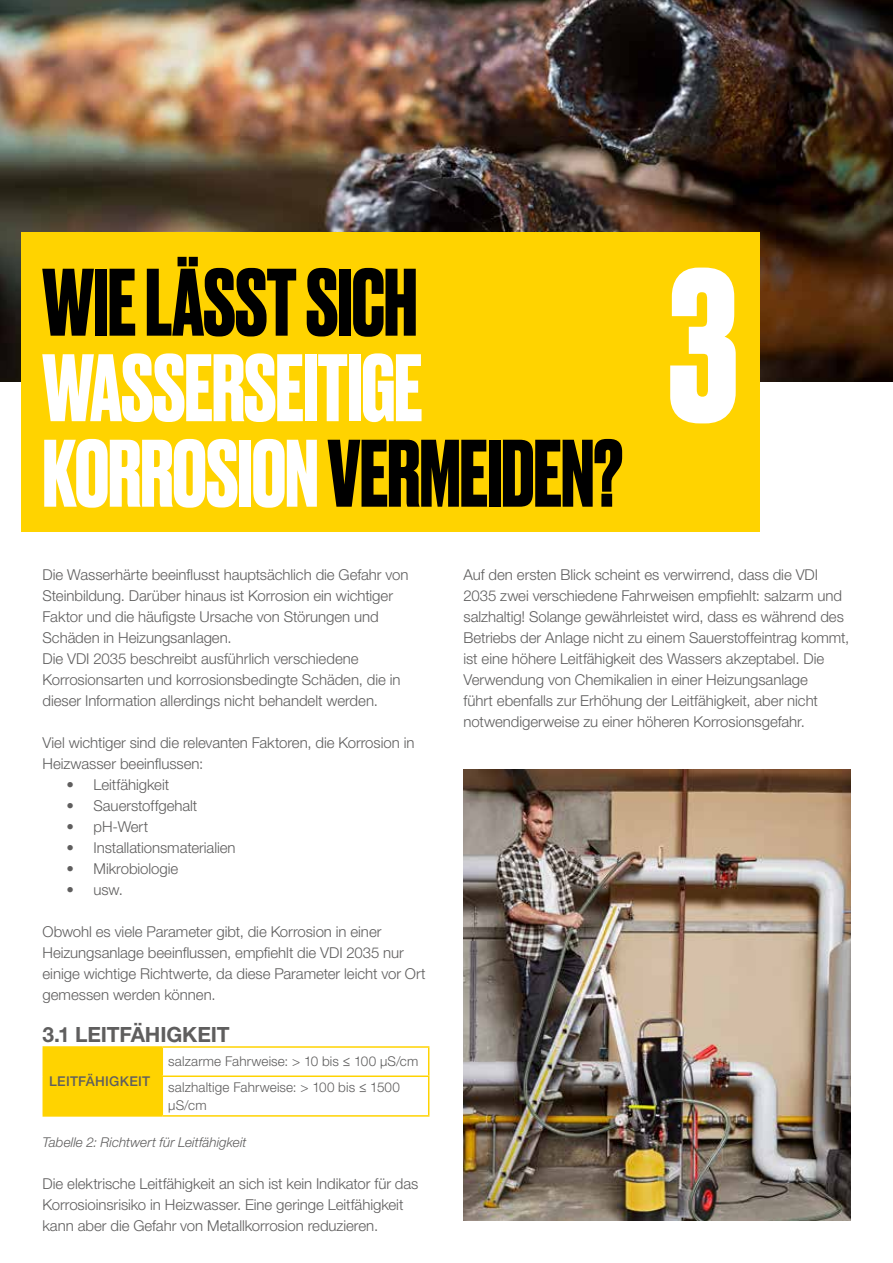
<style>
.page{position:relative;width:893px;height:1263px;background:#fff}
.page>*{position:absolute;margin:0;border:0;box-sizing:border-box;transform-origin:0 0}
.t1{font:700 204px "Druk";color:#fff}
.t2{font:700 90px/85.5px "Druk";letter-spacing:-.005em;color:#fff}
.t3{font:700 90px "Druk";letter-spacing:-.005em;color:#000}
.t4{font:700 21px "Helvetica Neue LT Std";letter-spacing:-.005em;color:#5f5e5e}
.t5{font:300 15px/21px "Helvetica Neue LT Std";letter-spacing:-.005em;color:#5f5e5e}
.t6{font:300 13.5px/25.5px "Helvetica Neue LT Std";letter-spacing:.01em;color:#5f5e5e}
.t7{font:italic 300 13.5px "Helvetica Neue LT Std";letter-spacing:.005em;color:#5f5e5e}
.t8{font:500 13.5px "Helvetica Neue LT Std";letter-spacing:.02em;color:#5f5e5e}
.s1{color:#000}
.s2{font-weight:500}
</style>
<div class="page">
<img style="left:0;top:0;width:893px;height:381px">
<div style="left:43px;top:1047px;width:119px;height:69px;background:#ffd300"></div>
<hr style="left:43px;top:1046px;width:119px;height:2px;background:#ffd300">
<hr style="left:43px;top:1115px;width:119px;height:2px;background:#ffd300">
<svg style="left:162px;top:1048px;width:267px;height:67px"></svg>
<hr style="left:428px;top:1077px;width:1px;height:38px;background:#ffd300">
<hr style="left:162px;top:1075px;width:267px;height:2px;background:#ffd300">
<hr style="left:162px;top:1115px;width:267px;height:2px;background:#ffd300">
<hr style="left:162px;top:1046px;width:267px;height:2px;background:#ffd300">
<img style="left:463px;top:770px;width:387px;height:450px">
<div style="left:21px;top:232px;width:739px;height:299px;background:#ffd300"></div>
<h2 class="t3" style="left:43px;top:241px;width:376px">WIE LÄSST SICH</h2>
<h2 class="t2" style="left:43px;top:341px;width:582px">WASSERSEITIGE<br>KORROSION <span class="s1">VERMEIDEN?</span></h2>
<h1 class="t1" style="left:668px;top:206px;width:72px">3</h1>
<p class="t5" style="left:43px;top:564px;width:367px">Die Wasserhärte beeinflusst hauptsächlich die Gefahr von Steinbildung. Darüber hinaus ist Korrosion ein wichtiger Faktor und die häufigste Ursache von Störungen und Schäden in Heizungsanlagen.<br>Die VDI 2035 beschreibt ausführlich verschiedene Korrosionsarten und korrosionsbedingte Schäden, die in dieser Information allerdings nicht behandelt werden.</p>
<p class="t5" style="left:43px;top:732px;width:373px">Viel wichtiger sind die relevanten Faktoren, die Korrosion in<br>Heizwasser beeinflussen:</p>
<p class="t5" style="left:67px;top:774px;width:104px">• Leitfähigkeit</p>
<p class="t5" style="left:67px;top:795px;width:132px">• Sauerstoffgehalt</p>
<p class="t5" style="left:67px;top:816px;width:83px">• pH-Wert</p>
<p class="t5" style="left:67px;top:837px;width:171px">• Installationsmaterialien</p>
<p class="t5" style="left:67px;top:858px;width:113px">• Mikrobiologie</p>
<p class="t5" style="left:67px;top:879px;width:58px">• usw.</p>
<p class="t5" style="left:43px;top:921px;width:385px">Obwohl es viele Parameter gibt, die Korrosion in einer Heizungsanlage beeinflussen, empfiehlt die VDI 2035 nur einige wichtige Richtwerte, da diese Parameter leicht vor Ort gemessen werden können.</p>
<h3 class="t4" style="left:43px;top:1021px;width:189px">3.1 LEITFÄHIGKEIT</h3>
<p class="t8" style="left:49px;top:1073px;width:102px">LEITFÄHIGKEIT</p>
<p class="t6" style="left:168px;top:1048px;width:252px">salzarme Fahrweise: &gt; 10 bis <span class="s2">≤</span> 100 µS/cm salzhaltige Fahrweise: &gt; 100 bis <span class="s2">≤</span> 1500</p>
<p class="t6" style="left:168px;top:1092px;width:40px">µS/cm</p>
<p class="t7" style="left:43px;top:1134px;width:205px">Tabelle 2: Richtwert für Leitfähigkeit</p>
<p class="t5" style="left:43px;top:1173px;width:377px">Die elektrische Leitfähigkeit an sich ist kein Indikator für das<br>Korrosioinsrisiko in Heizwasser. Eine geringe Leitfähigkeit kann aber die Gefahr von Metallkorrosion reduzieren.</p>
<p class="t5" style="left:463px;top:564px;width:387px">Auf den ersten Blick scheint es verwirrend, dass die VDI 2035 zwei verschiedene Fahrweisen empfiehlt: salzarm und salzhaltig! Solange gewährleistet wird, dass es während des Betriebs der Anlage nicht zu einem Sauerstoffeintrag kommt, ist eine höhere Leitfähigkeit des Wassers akzeptabel. Die Verwendung von Chemikalien in einer Heizungsanlage<br>führt ebenfalls zur Erhöhung der Leitfähigkeit, aber nicht notwendigerweise zu einer höheren Korrosionsgefahr.</p>
</div>
